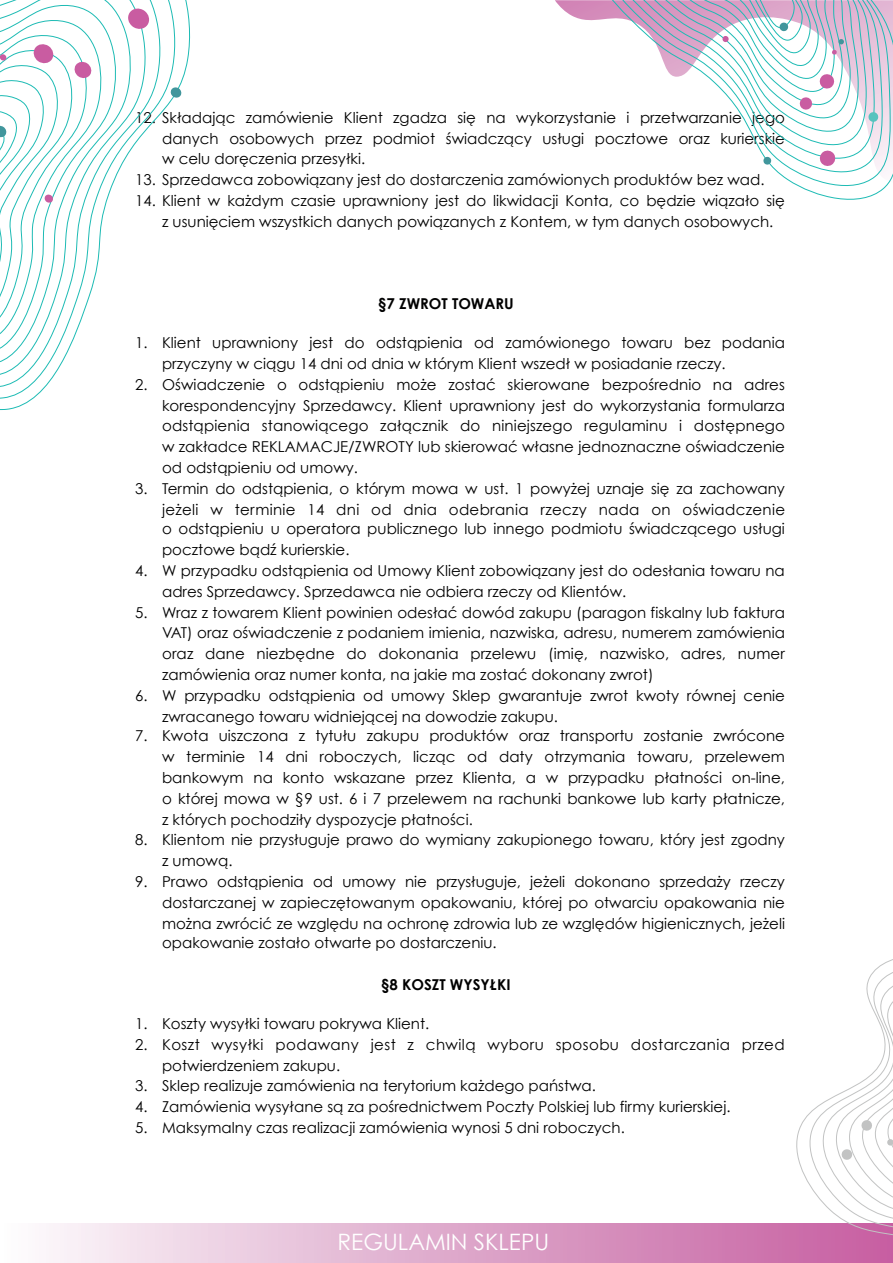
<style>
.page{position:relative;width:893px;height:1263px;background:#fff}
.page>*{position:absolute;margin:0;border:0;box-sizing:border-box;transform-origin:0 0}
.t1{font:22.65px "Century Gothic";color:#fff}
.t2{font:15px/21px "Century Gothic";color:#000001}
.t3{font:15px/21px "Century Gothic";letter-spacing:.02em;color:#000001;text-align:right}
.t4{font:15px/21px "Century Gothic";letter-spacing:.03em;color:#000001}
.t5{font:700 15px "Century Gothic";color:#000001}
</style>
<div class="page">
<svg style="left:49px;top:1223px;width:741px;height:40px;background:#e1afcf"></svg>
<svg style="left:555px;top:0;width:27px;height:20px"></svg>
<svg style="left:582px;top:0;width:310px;height:200px"></svg>
<svg style="left:611px;top:0;width:267px;height:167px"></svg>
<svg style="left:790px;top:959px;width:102px;height:304px"></svg>
<svg style="left:0;top:0;width:191px;height:410px"></svg>
<svg style="left:170px;top:87px;width:12px;height:11px"></svg>
<svg style="left:127px;top:7px;width:23px;height:23px"></svg>
<svg style="left:0;top:2px;width:120px;height:354px"></svg>
<p class="t2" style="left:135px;top:107px;width:651px;text-align:right">12. Sk#adaj$c zamówienie Klient zgadza si" na wykorzystanie i przetwarzanie jego danych osobowych przez podmiot !wiadcz$cy us#ugi pocztowe oraz kurierskie</p>
<p class="t2" style="left:162px;top:147px;width:205px">w celu dor"czenia przesy#ki.</p>
<p class="t2" style="left:135px;top:168px;width:631px">13. Sprzedawca zobowi$zany jest do dostarczenia zamówionych produktów bez wad.</p>
<p class="t2" style="left:162px;top:189px;width:624px;text-indent:-27px">14. Klient w ka'dym czasie uprawniony jest do likwidacji Konta, co b"dzie wi$za#o si" z usuni"ciem wszystkich danych powi$zanych z Kontem, w tym danych osobowych.</p>
<p class="t5" style="left:378px;top:292px;width:137px">§7 ZWROT TOWARU</p>
<p class="t2" style="left:162px;top:332px;width:624px;text-indent:-27px">1. Klient uprawniony jest do odst$pienia od zamówionego towaru bez podania przyczyny w ci$gu 14 dni od dnia w którym Klient wszed# w posiadanie rzeczy.</p>
<p class="t2" style="left:135px;top:374px;width:651px;text-align:right">2. O!wiadczenie o odst$pieniu mo'e zosta&amp; skierowane bezpo!rednio na adres korespondencyjny Sprzedawcy. Klient uprawniony jest do wykorzystania formularza</p>
<p class="t2" style="left:162px;top:414px;width:624px;text-align:justify">odst$pienia stanowi$cego za#$cznik do niniejszego regulaminu i dost"pnego w zak#adce REKLAMACJE/ZWROTY lub skierowa&amp; w#asne jednoznaczne o!wiadczenie od odst$pieniu od umowy.</p>
<p class="t3" style="left:135px;top:477px;width:651px">3. Termin do odst$pienia, o którym mowa w ust. 1 powy'ej uznaje si" za zachowany je'eli w terminie 14 dni od dnia odebrania rzeczy nada on o!wiadczenie</p>
<p class="t2" style="left:162px;top:518px;width:624px">o odst$pieniu u operatora publicznego lub innego podmiotu !wiadcz$cego us#ugi pocztowe b$d% kurierskie.</p>
<p class="t2" style="left:162px;top:560px;width:624px;text-indent:-27px">4. W przypadku odst$pienia od Umowy Klient zobowi$zany jest do odes#ania towaru na adres Sprzedawcy. Sprzedawca nie odbiera rzeczy od Klientów.</p>
<p class="t2" style="left:135px;top:603px;width:651px;line-height:19.5px;text-align:right">5. Wraz z towarem Klient powinien odes#a&amp; dowód zakupu (paragon fiskalny lub faktura<br>VAT) oraz o!wiadczenie z podaniem imienia, nazwiska, adresu, numerem zamówienia</p>
<p class="t2" style="left:162px;top:642px;width:624px">oraz dane niezb"dne do dokonania przelewu (imi", nazwisko, adres, numer zamówienia oraz numer konta, na jakie ma zosta&amp; dokonany zwrot)</p>
<p class="t2" style="left:162px;top:684px;width:624px;text-indent:-27px">6. W przypadku odst$pienia od umowy Sklep gwarantuje zwrot kwoty równej cenie zwracanego towaru widniej$cej na dowodzie zakupu.</p>
<p class="t2" style="left:162px;top:725px;width:624px;text-align:justify;text-indent:-27px">7. Kwota uiszczona z tytu#u zakupu produktów oraz transportu zostanie zwrócone w terminie 14 dni roboczych, licz$c od daty otrzymania towaru, przelewem bankowym na konto wskazane przez Klienta, a w przypadku p#atno!ci on-line, o której mowa w §9 ust. 6 i 7 przelewem na rachunki bankowe lub karty p#atnicze, z których pochodzi#y dyspozycje p#atno!ci.</p>
<p class="t2" style="left:162px;top:828px;width:624px;text-indent:-27px">8. Klientom nie przys#uguje prawo do wymiany zakupionego towaru, który jest zgodny z umow$.</p>
<p class="t2" style="left:162px;top:870px;width:624px;text-align:justify;text-indent:-27px">9. Prawo odst$pienia od umowy nie przys#uguje, je'eli dokonano sprzeda'y rzeczy dostarczanej w zapiecz"towanym opakowaniu, której po otwarciu opakowania nie mo'na zwróci&amp; ze wzgl"du na ochron" zdrowia lub ze wzgl"dów higienicznych, je'eli</p>
<p class="t2" style="left:162px;top:932px;width:336px">opakowanie zosta#o otwarte po dostarczeniu.</p>
<p class="t5" style="left:381px;top:973px;width:131px">§8 KOSZT WYSY"KI</p>
<p class="t2" style="left:135px;top:1013px;width:296px">1. Koszty wysy#ki towaru pokrywa Klient.</p>
<p class="t4" style="left:162px;top:1034px;width:624px;text-indent:-27px">2. Koszt wysy#ki podawany jest z chwil$ wyboru sposobu dostarczania przed potwierdzeniem zakupu.</p>
<p class="t2" style="left:135px;top:1074px;width:462px">3. Sklep realizuje zamówienia na terytorium ka'dego pa(stwa.</p>
<p class="t2" style="left:135px;top:1095px;width:597px">4. Zamówienia wysy#ane s$ za po!rednictwem Poczty Polskiej lub firmy kurierskiej.</p>
<p class="t2" style="left:135px;top:1116px;width:491px">5. Maksymalny czas realizacji zamówienia wynosi 5 dni roboczych.</p>
<h1 class="t1" style="left:337px;top:1226px;width:213px">REGULAMIN SKLEPU</h1>
</div>
